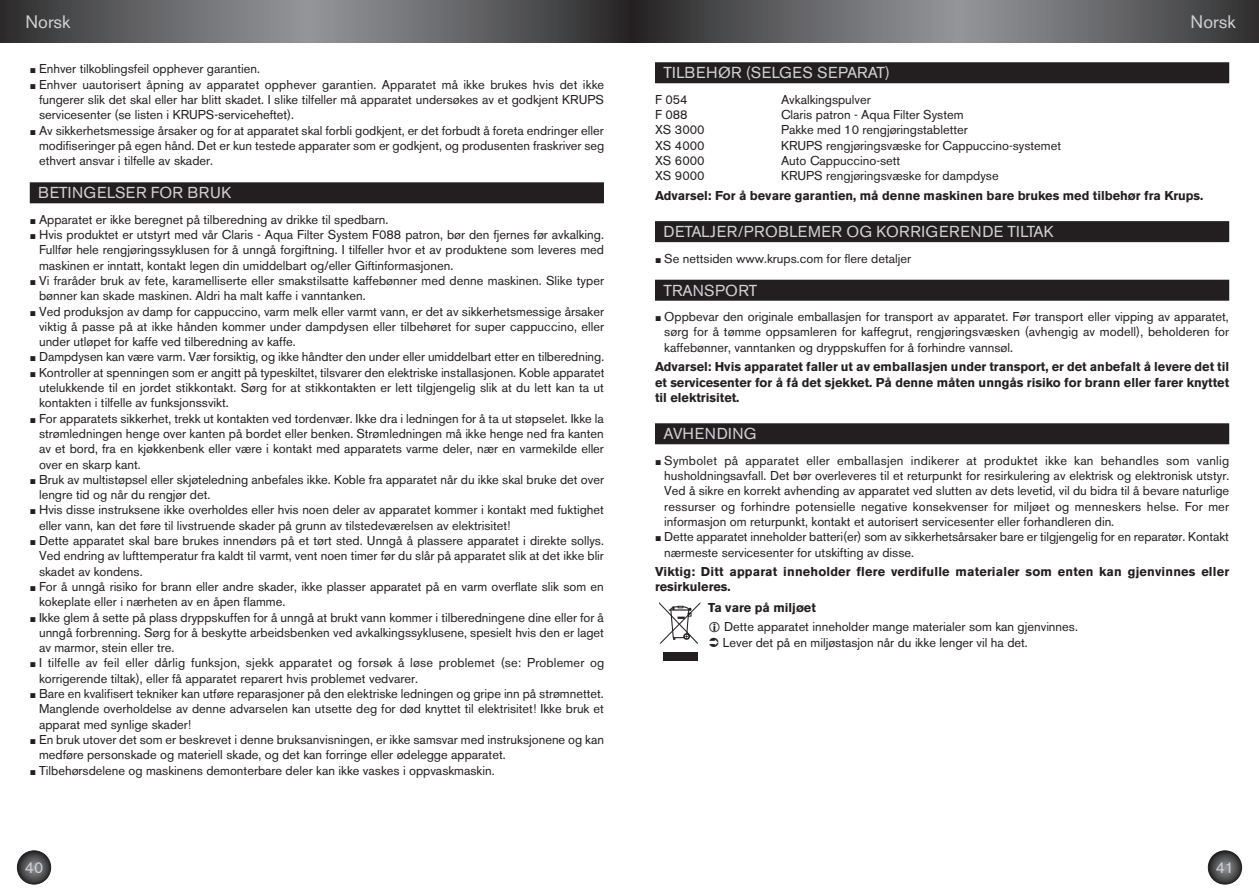
<style>
.page{position:relative;width:1259px;height:893px;background:#fff}
.page>*{position:absolute;margin:0;border:0;box-sizing:border-box;transform-origin:0 0}
.t1{font:18px "Akzidenz Grotesk BE";color:#d1d2d4}
.t2{font:15.75px "Akzidenz Grotesk BE";letter-spacing:.02em;color:#d1d2d4}
.t3{font:15.75px "Akzidenz Grotesk BE";letter-spacing:.04em;color:#d1d2d4}
.t4{font:12.75px/15.3px "Akzidenz Grotesk BE";color:#231f20}
.t5{font:700 12.75px/15.3px "Akzidenz Grotesk BE";color:#231f20;text-align:justify}
.s1{font-family:"Arial";font-size:10.5px}
</style>
<div class="page">
<svg style="left:0;top:0;width:629px;height:43px;background:#626265"></svg>
<svg style="left:1208px;top:851px;width:33px;height:33px"></svg>
<div style="left:1208px;top:850px;width:34px;height:34px;border:1px solid #231f20;border-radius:50%"></div>
<div style="left:655px;top:62px;width:574px;height:21px;background:#231f20"></div>
<div style="left:655px;top:221px;width:574px;height:21px;background:#231f20"></div>
<div style="left:655px;top:280px;width:574px;height:21px;background:#231f20"></div>
<div style="left:655px;top:423px;width:574px;height:21px;background:#231f20"></div>
<div style="left:663px;top:652px;width:35px;height:9px;background:#231f20"></div>
<svg style="left:659px;top:602px;width:41px;height:42px"></svg>
<svg style="left:629px;top:0;width:630px;height:43px;background:#616264"></svg>
<svg style="left:17px;top:851px;width:34px;height:33px"></svg>
<div style="left:17px;top:850px;width:34px;height:34px;border:1px solid #231f20;border-radius:50%"></div>
<div style="left:30px;top:182px;width:574px;height:21px;background:#231f20"></div>
<h1 class="t1" style="left:26px;top:11px;width:47px">Norsk</h1>
<h1 class="t1" style="left:1190px;top:11px;width:47px">Norsk</h1>
<p class="t4" style="left:30px;top:61px;width:230px"><span class="s1">■</span> Enhver tilkoblingsfeil opphever garantien.</p>
<p class="t4" style="left:39px;top:77px;width:567px;text-align:justify;text-indent:-9px"><span class="s1">■</span> Enhver uautorisert åpning av apparatet opphever garantien. Apparatet må ikke brukes hvis det ikke fungerer slik det skal eller har blitt skadet. I slike tilfeller må apparatet undersøkes av et godkjent KRUPS servicesenter (se listen i KRUPS-serviceheftet).</p>
<p class="t4" style="left:39px;top:122px;width:567px;text-align:justify;text-indent:-9px"><span class="s1">■</span> Av sikkerhetsmessige årsaker og for at apparatet skal forbli godkjent, er det forbudt å foreta endringer eller modifiseringer på egen hånd. Det er kun testede apparater som er godkjent, og produsenten fraskriver seg ethvert ansvar i tilfelle av skader.</p>
<p class="t3" style="left:38px;top:184px;width:195px">BETINGELSER FOR BRUK</p>
<p class="t4" style="left:30px;top:212px;width:358px"><span class="s1">■</span> Apparatet er ikke beregnet på tilberedning av drikke til spedbarn.</p>
<p class="t4" style="left:39px;top:227px;width:566px;text-indent:-9px"><span class="s1">■</span> Hvis produktet er utstyrt med vår Claris - Aqua Filter System F088 patron, bør den fjernes før avkalking.<br>Fullfør hele rengjøringssyklusen for å unngå forgiftning. I tilfeller hvor et av produktene som leveres med maskinen er inntatt, kontakt legen din umiddelbart og/eller Giftinformasjonen.</p>
<p class="t4" style="left:39px;top:273px;width:566px;text-indent:-9px"><span class="s1">■</span> Vi fraråder bruk av fete, karamelliserte eller smakstilsatte kaffebønner med denne maskinen. Slike typer bønner kan skade maskinen. Aldri ha malt kaffe i vanntanken.</p>
<p class="t4" style="left:39px;top:303px;width:566px;text-align:justify;text-indent:-9px"><span class="s1">■</span> Ved produksjon av damp for cappuccino, varm melk eller varmt vann, er det av sikkerhetsmessige årsaker viktig å passe på at ikke hånden kommer under dampdysen eller tilbehøret for super cappuccino, eller under utløpet for kaffe ved tilberedning av kaffe.</p>
<p class="t4" style="left:30px;top:349px;width:574px"><span class="s1">■</span> Dampdysen kan være varm. Vær forsiktig, og ikke håndter den under eller umiddelbart etter en tilberedning.</p>
<p class="t4" style="left:39px;top:365px;width:567px;text-align:justify;text-indent:-9px"><span class="s1">■</span> Kontroller at spenningen som er angitt på typeskiltet, tilsvarer den elektriske installasjonen. Koble apparatet utelukkende til en jordet stikkontakt. Sørg for at stikkontakten er lett tilgjengelig slik at du lett kan ta ut kontakten i tilfelle av funksjonssvikt.</p>
<p class="t4" style="left:39px;top:411px;width:566px;text-align:justify;text-indent:-9px"><span class="s1">■</span> For apparatets sikkerhet, trekk ut kontakten ved tordenvær. Ikke dra i ledningen for å ta ut støpselet. Ikke la strømledningen henge over kanten på bordet eller benken. Strømledningen må ikke henge ned fra kanten av et bord, fra en kjøkkenbenk eller være i kontakt med apparatets varme deler, nær en varmekilde eller over en skarp kant.</p>
<p class="t4" style="left:39px;top:472px;width:566px;text-indent:-9px"><span class="s1">■</span> Bruk av multistøpsel eller skjøteledning anbefales ikke. Koble fra apparatet når du ikke skal bruke det over lengre tid og når du rengjør det.</p>
<p class="t4" style="left:39px;top:502px;width:566px;text-indent:-9px"><span class="s1">■</span> Hvis disse instruksene ikke overholdes eller hvis noen deler av apparatet kommer i kontakt med fuktighet eller vann, kan det føre til livstruende skader på grunn av tilstedeværelsen av elektrisitet!</p>
<p class="t4" style="left:39px;top:533px;width:566px;text-indent:-9px"><span class="s1">■</span> Dette apparatet skal bare brukes innendørs på et tørt sted. Unngå å plassere apparatet i direkte sollys.<br>Ved endring av lufttemperatur fra kaldt til varmt, vent noen timer før du slår på apparatet slik at det ikke blir skadet av kondens.</p>
<p class="t4" style="left:39px;top:579px;width:566px;text-indent:-9px"><span class="s1">■</span> For å unngå risiko for brann eller andre skader, ikke plasser apparatet på en varm overflate slik som en kokeplate eller i nærheten av en åpen flamme.</p>
<p class="t4" style="left:39px;top:609px;width:566px;text-align:justify;text-indent:-9px"><span class="s1">■</span> Ikke glem å sette på plass dryppskuffen for å unngå at brukt vann kommer i tilberedningene dine eller for å unngå forbrenning. Sørg for å beskytte arbeidsbenken ved avkalkingssyklusene, spesielt hvis den er laget av marmor, stein eller tre.</p>
<p class="t4" style="left:39px;top:655px;width:567px;text-indent:-9px"><span class="s1">■</span> I tilfelle av feil eller dårlig funksjon, sjekk apparatet og forsøk å løse problemet (se: Problemer og korrigerende tiltak), eller få apparatet reparert hvis problemet vedvarer.</p>
<p class="t4" style="left:39px;top:686px;width:566px;text-indent:-9px"><span class="s1">■</span> Bare en kvalifisert tekniker kan utføre reparasjoner på den elektriske ledningen og gripe inn på strømnettet.<br>Manglende overholdelse av denne advarselen kan utsette deg for død knyttet til elektrisitet! Ikke bruk et apparat med synlige skader!</p>
<p class="t4" style="left:39px;top:732px;width:566px;text-indent:-9px"><span class="s1">■</span> En bruk utover det som er beskrevet i denne bruksanvisningen, er ikke samsvar med instruksjonene og kan medføre personskade og materiell skade, og det kan forringe eller ødelegge apparatet.</p>
<p class="t4" style="left:30px;top:762px;width:465px"><span class="s1">■</span> Tilbehørsdelene og maskinens demonterbare deler kan ikke vaskes i oppvaskmaskin.</p>
<p class="t2" style="left:663px;top:63px;width:228px">TILBEHØR (SELGES SEPARAT)</p>
<p class="t4" style="left:655px;top:92px;width:34px">F 054</p>
<p class="t4" style="left:781px;top:92px;width:91px">Avkalkingspulver</p>
<p class="t4" style="left:655px;top:107px;width:34px">F 088</p>
<p class="t4" style="left:781px;top:107px;width:184px">Claris patron - Aqua Filter System</p>
<p class="t4" style="left:655px;top:122px;width:51px">XS 3000</p>
<p class="t4" style="left:781px;top:122px;width:188px">Pakke med 10 rengjøringstabletter</p>
<p class="t4" style="left:655px;top:137px;width:51px">XS 4000</p>
<p class="t4" style="left:781px;top:137px;width:281px">KRUPS rengjøringsvæske for Cappuccino-systemet</p>
<p class="t4" style="left:655px;top:153px;width:51px">XS 6000</p>
<p class="t4" style="left:781px;top:153px;width:121px">Auto Cappuccino-sett</p>
<p class="t4" style="left:655px;top:168px;width:51px">XS 9000</p>
<p class="t4" style="left:781px;top:168px;width:219px">KRUPS rengjøringsvæske for dampdyse</p>
<p class="t5" style="left:655px;top:188px;width:550px">Advarsel: For å bevare garantien, må denne maskinen bare brukes med tilbehør fra Krups.</p>
<p class="t2" style="left:663px;top:222px;width:391px">DETALJER/PROBLEMER OG KORRIGERENDE TILTAK</p>
<p class="t4" style="left:655px;top:250px;width:258px"><span class="s1">■</span> Se nettsiden www.krups.com for flere detaljer</p>
<p class="t2" style="left:663px;top:281px;width:95px">TRANSPORT</p>
<p class="t4" style="left:664px;top:309px;width:566px;text-align:justify;text-indent:-9px"><span class="s1">■</span> Oppbevar den originale emballasjen for transport av apparatet. Før transport eller vipping av apparatet, sørg for å tømme oppsamleren for kaffegrut, rengjøringsvæsken (avhengig av modell), beholderen for kaffebønner, vanntanken og dryppskuffen for å forhindre vannsøl.</p>
<p class="t5" style="left:655px;top:359px;width:576px">Advarsel: Hvis apparatet faller ut av emballasjen under transport, er det anbefalt å levere det til et servicesenter for å få det sjekket. På denne måten unngås risiko for brann eller farer knyttet til elektrisitet.</p>
<p class="t2" style="left:663px;top:424px;width:95px">AVHENDING</p>
<p class="t4" style="left:664px;top:453px;width:566px;text-indent:-9px"><span class="s1">■</span> Symbolet på apparatet eller emballasjen indikerer at produktet ikke kan behandles som vanlig husholdningsavfall. Det bør overleveres til et returpunkt for resirkulering av elektrisk og elektronisk utstyr.<br>Ved å sikre en korrekt avhending av apparatet ved slutten av dets levetid, vil du bidra til å bevare naturlige ressurser og forhindre potensielle negative konsekvenser for miljøet og menneskers helse. For mer informasjon om returpunkt, kontakt et autorisert servicesenter eller forhandleren din.</p>
<p class="t4" style="left:664px;top:529px;width:566px;text-indent:-9px"><span class="s1">■</span> Dette apparatet inneholder batteri(er) som av sikkerhetsårsaker bare er tilgjengelig for en reparatør. Kontakt nærmeste servicesenter for utskifting av disse.</p>
<p class="t5" style="left:655px;top:564px;width:575px">Viktig: Ditt apparat inneholder flere verdifulle materialer som enten kan gjenvinnes eller resirkuleres.</p>
<p class="t5" style="left:708px;top:600px;width:109px">Ta vare på miljøet</p>
<p class="t4" style="left:723px;top:619px;width:355px">Dette apparatet inneholder mange materialer som kan gjenvinnes.<br>Lever det på en miljøstasjon når du ikke lenger vil ha det.</p>
<p class="t2" style="left:25px;top:858px;width:20px">40</p>
<p class="t2" style="left:1215px;top:858px;width:20px">41</p>
</div>
